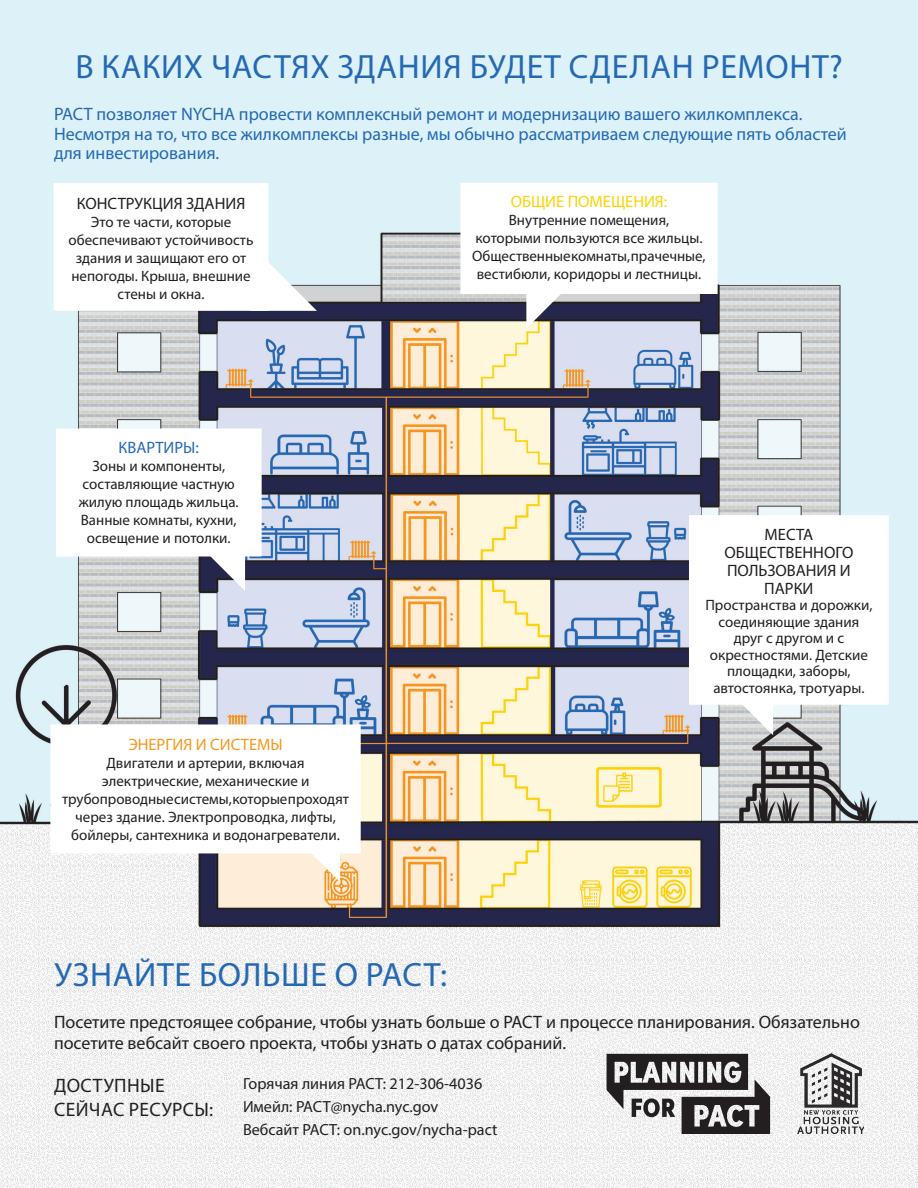
<style>
.page{position:relative;width:918px;height:1188px;background:#fff}
.page>*{position:absolute;margin:0;border:0;box-sizing:border-box;transform-origin:0 0}
.t1{font:33.75px "Myriad Pro";letter-spacing:.02em;color:#2569b4}
.t2{font:19.5px/23.4px "Myriad Pro";letter-spacing:.02em;color:#231f20}
.t3{font:18px/19.5px "Myriad Pro";color:#2569b4}
.t4{font:18px/21px "Myriad Pro";color:#231f20}
.t5{font:16.5px/18px "Myriad Pro";color:#231f20;text-align:center}
.t6{font:16.5px "Myriad Pro";color:#fed304}
.t7{font:16.5px "Myriad Pro";color:#f7971d}
.t8{font:16.5px "Myriad Pro";color:#2569b4}
.t9{font:16.2px "Myriad Pro";color:#231f20}
.t10{font:15px/18px "Myriad Pro";color:#231f20;text-align:center}
</style>
<div class="page">
<img style="left:0;top:0;width:918px;height:1188px">
<svg style="left:460px;top:183px;width:258px;height:145px"></svg>
<svg style="left:50px;top:724px;width:311px;height:158px"></svg>
<svg style="left:54px;top:183px;width:263px;height:128px"></svg>
<svg style="left:689px;top:515px;width:200px;height:220px"></svg>
<svg style="left:56px;top:429px;width:206px;height:162px"></svg>
<svg style="left:607px;top:1054px;width:163px;height:80px"></svg>
<img style="left:798px;top:1053px;width:66px;height:81px">
<p class="t1" style="left:75px;top:46px;width:769px">В КАКИХ ЧАСТЯХ ЗДАНИЯ БУДЕТ СДЕЛАН РЕМОНТ?</p>
<p class="t3" style="left:54px;top:104px;width:794px">PACT позволяет NYCHA провести комплексный ремонт и модернизацию вашего жилкомплекса.<br>Несмотря на то, что все жилкомплексы разные, мы обычно рассматриваем следующие пять областей для инвестирования.</p>
<p class="t5" style="left:77px;top:194px;width:170px">КОНСТРУКЦИЯ ЗДАНИЯ</p>
<p class="t10" style="left:69px;top:213px;width:186px">Это те части, которые обеспечивают устойчивость здания и защищают его от непогоды. Крыша, внешние стены и окна.</p>
<p class="t8" style="left:119px;top:438px;width:82px">КВАРТИРЫ:</p>
<p class="t10" style="left:79px;top:457px;width:161px">Зоны и компоненты, составляющие частную жилую площадь жильца.<br>Ванные комнаты, кухни, освещение и потолки.</p>
<p class="t7" style="left:128px;top:735px;width:156px">ЭНЕРГИЯ И СИСТЕМЫ</p>
<p class="t10" style="left:62px;top:754px;width:288px">Двигатели и артерии, включая электрические, механические и трубопроводные системы, которые проходят через здание. Электропроводка, лифты, бойлеры, сантехника и водонагреватели.</p>
<p class="t6" style="left:511px;top:192px;width:158px">ОБЩИЕ ПОМЕЩЕНИЯ:</p>
<p class="t10" style="left:472px;top:211px;width:235px">Внутренние помещения,<br>которыми пользуются все жильцы.<br>Общественные комнаты, прачечные, вестибюли, коридоры и лестницы.</p>
<p class="t5" style="left:724px;top:525px;width:130px">МЕСТА<br>ОБЩЕСТВЕННОГО<br>ПОЛЬЗОВАНИЯ И<br>ПАРКИ</p>
<p class="t10" style="left:705px;top:597px;width:169px;line-height:16.5px">Пространства и дорожки, соединяющие здания друг с другом и с окрестностями. Детские площадки, заборы, автостоянка, тротуары.</p>
<p class="t1" style="left:54px;top:954px;width:394px">УЗНАЙТЕ БОЛЬШЕ О PACT:</p>
<p class="t4" style="left:54px;top:1011px;width:807px">Посетите предстоящее собрание, чтобы узнать больше о PACT и процессе планирования. Обязательно посетите вебсайт своего проекта, чтобы узнать о датах собраний.</p>
<p class="t2" style="left:54px;top:1074px;width:161px">ДОСТУПНЫЕ<br>СЕЙЧАС РЕСУРСЫ:</p>
<p class="t9" style="left:243px;top:1074px;width:241px">Горячая линия PACT: 212-306-4036</p>
<p class="t9" style="left:243px;top:1096px;width:197px">Имейл: PACT@nycha.nyc.gov</p>
<p class="t9" style="left:243px;top:1119px;width:256px">Вебсайт PACT: on.nyc.gov/nycha-pact</p>
</div>
